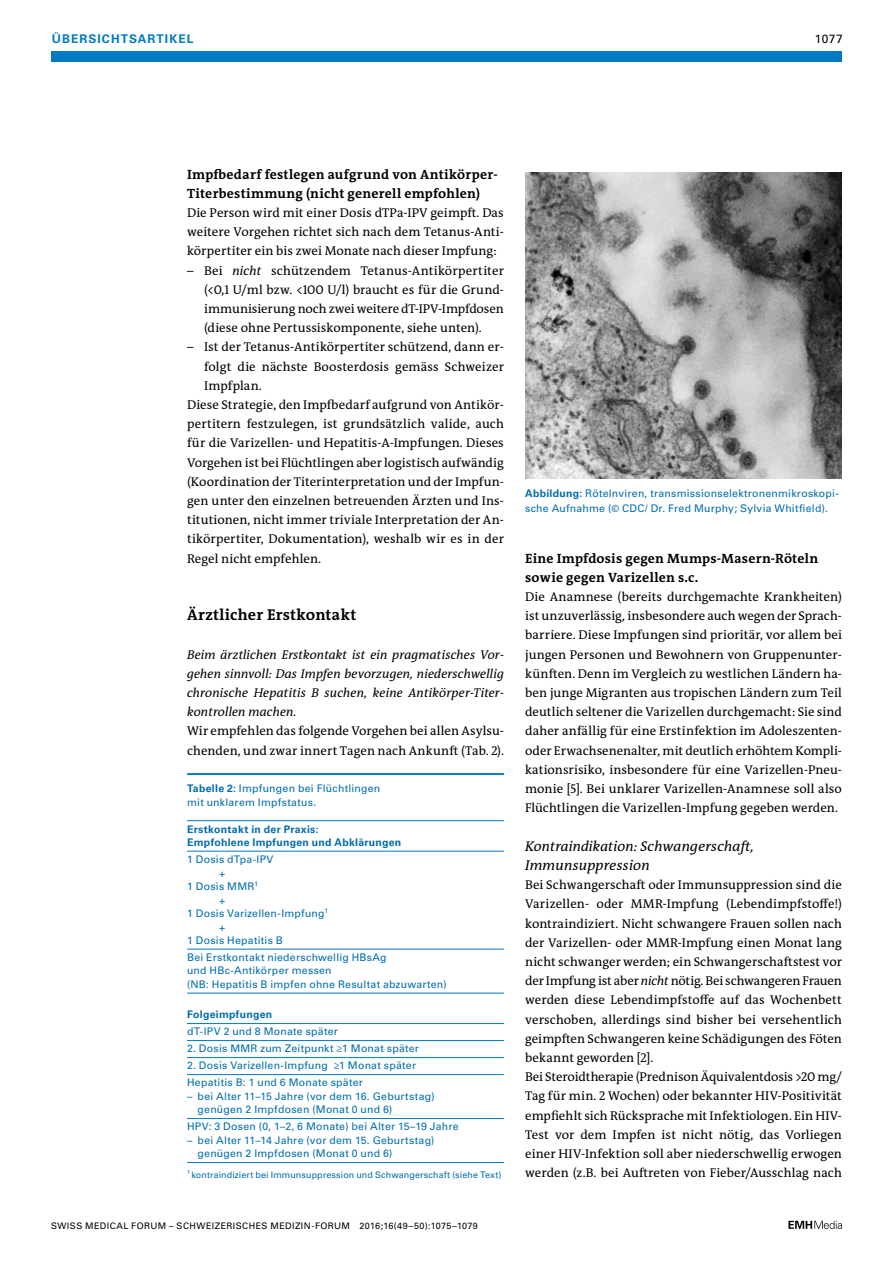
<style>
.page{position:relative;width:893px;height:1263px;background:#fff}
.page>*{position:absolute;margin:0;border:0;box-sizing:border-box;transform-origin:0 0}
.t1{font:700 15.75px "The Antiqua B W7";letter-spacing:.02em;color:#000}
.t2{font:italic 14.25px/19.2px "The Antiqua B W5 Plain";letter-spacing:.01em;color:#000}
.t3{font:700 13.5px/19.2px "The Antiqua B W7";letter-spacing:.02em;color:#000}
.t4{font:12.75px/19.2px "The Antiqua B W5 Plain";letter-spacing:.005em;color:#000;text-align:justify}
.t5{font:italic 12.75px/19.2px "The Antiqua B W5 Plain";letter-spacing:.01em;color:#000;text-align:justify}
.t6{font:700 12px "Univers LT Std";color:#007ac3}
.t7{font:12px "Univers LT Std";color:#000}
.t8{font:10.5px/13.5px "Univers LT Std";letter-spacing:.025em;color:#006dae}
.t9{font:700 10.5px/13.5px "Univers LT Std";letter-spacing:.025em;color:#006dae}
.t10{font:9px "Univers LT Std";letter-spacing:.045em;color:#000}
.t11{font:9px "Univers LT Std";letter-spacing:.005em;color:#006dae}
.s1{font-style:italic}
.s2{font-weight:700}
.s3{font-family:"The Antiqua B W5 Plain"}
</style>
<div class="page">
<div style="left:51px;top:51px;width:791px;height:11px;background:#007ac3"></div>
<svg style="left:788px;top:1221px;width:54px;height:8px"></svg>
<hr style="left:187px;top:773px;width:317px;height:2px;background:#007ac3">
<hr style="left:187px;top:820px;width:317px;height:1px;background:#007ac3">
<hr style="left:187px;top:851px;width:317px;height:1px;background:#007ac3">
<hr style="left:187px;top:949px;width:317px;height:1px;background:#007ac3">
<hr style="left:187px;top:993px;width:317px;height:1px;background:#007ac3">
<hr style="left:187px;top:1023px;width:317px;height:1px;background:#007ac3">
<hr style="left:187px;top:1040px;width:317px;height:1px;background:#007ac3">
<hr style="left:187px;top:1057px;width:317px;height:1px;background:#007ac3">
<hr style="left:187px;top:1074px;width:317px;height:1px;background:#007ac3">
<hr style="left:187px;top:1118px;width:317px;height:1px;background:#007ac3">
<hr style="left:187px;top:1162px;width:317px;height:1px;background:#007ac3">
<img style="left:525px;top:172px;width:317px;height:306px">
<p class="t6" style="left:52px;top:31px;width:20px">Übersichtsartikel</p>
<p class="t7" style="left:815px;top:31px;width:29px">1077</p>
<p class="t3" style="left:187px;top:165px;width:312px">Impfbedarf festlegen aufgrund von Antikörper-<br>Titerbestimmung (nicht generell empfohlen)</p>
<p class="t4" style="left:187px;top:203px;width:318px">Die Person wird mit einer Dosis dTPa-IPV geimpft. Das weitere Vorgehen richtet sich nach dem Tetanus-Anti&shy;körpertiter ein bis zwei Monate nach dieser Impfung:</p>
<p class="t4" style="left:204px;top:261px;width:301px;text-indent:-17px">– Bei <span class="s1">nicht</span> schützendem Tetanus-Antikörpertiter (&lt;0,1 U/ml bzw. &lt;100 U/l) braucht es für die Grund&shy;immunisierung noch zwei weitere dT-IPV-Impfdosen (diese ohne Pertussiskomponente, siehe unten).</p>
<p class="t4" style="left:187px;top:338px;width:318px">– Ist der Tetanus-Antikörpertiter schützend, dann er-</p>
<p class="t4" style="left:204px;top:357px;width:301px">folgt die nächste Boosterdosis gemäss Schweizer</p>
<p class="t4" style="left:204px;top:376px;width:59px">Impfplan.</p>
<p class="t4" style="left:187px;top:395px;width:318px">Diese Strategie, den Impfbedarf aufgrund von Antikör-</p>
<p class="t4" style="left:187px;top:414px;width:318px">pertitern festzulegen, ist grundsätzlich valide, auch</p>
<p class="t4" style="left:187px;top:434px;width:318px">für die Varizellen- und Hepatitis-A-Impfungen. Dieses</p>
<p class="t4" style="left:187px;top:453px;width:318px">Vorgehen ist bei Flüchtlingen aber logistisch aufwändig</p>
<p class="t4" style="left:187px;top:472px;width:318px">(Koordination der Titerinterpretation und der Impfun-</p>
<p class="t4" style="left:187px;top:491px;width:318px">gen unter den einzelnen betreuenden Ärzten und Ins-</p>
<p class="t4" style="left:187px;top:510px;width:318px">titutionen, nicht immer triviale Interpretation der An-</p>
<p class="t4" style="left:187px;top:530px;width:318px">tikörpertiter, Dokumentation), weshalb wir es in der</p>
<p class="t4" style="left:187px;top:549px;width:136px">Regel nicht empfehlen.</p>
<p class="t1" style="left:187px;top:605px;width:171px">Ärztlicher Erstkontakt</p>
<p class="t5" style="left:187px;top:645px;width:318px">Beim ärztlichen Erstkontakt ist ein pragmatisches Vor&shy;gehen sinnvoll: Das Impfen bevorzugen, niederschwellig chronische Hepatitis B suchen, keine Antikörper-Titer&shy;kontrollen machen.</p>
<p class="t4" style="left:187px;top:722px;width:318px">Wir empfehlen das folgende Vorgehen bei allen Asylsu&shy;chenden, und zwar innert Tagen nach Ankunft (Tab. 2).</p>
<p class="t8" style="left:187px;top:782px;width:195px"><span class="s2">Tabelle 2:</span> Impfungen bei Flüchtlingen mit unklarem Impfstatus.</p>
<p class="t9" style="left:187px;top:822px;width:216px">Erstkontakt in der Praxis:<br>Empfohlene Impfungen und Abklärungen</p>
<p class="t8" style="left:187px;top:853px;width:88px">1 Dosis dTpa-IPV</p>
<p class="t8" style="left:219px;top:866px;width:8px">+</p>
<p class="t8" style="left:187px;top:880px;width:72px">1 Dosis MMR<sup>1</sup></p>
<p class="t8" style="left:219px;top:893px;width:8px">+</p>
<p class="t8" style="left:187px;top:907px;width:143px">1 Dosis Varizellen-Impfung<sup>1</sup></p>
<p class="t8" style="left:219px;top:920px;width:8px">+</p>
<p class="t8" style="left:187px;top:934px;width:97px">1 Dosis Hepatitis B</p>
<p class="t8" style="left:187px;top:950px;width:261px">Bei Erstkontakt niederschwellig HBsAg<br>und HBc-Antikörper messen<br>(NB: Hepatitis B impfen ohne Resultat abzuwarten)</p>
<p class="t9" style="left:187px;top:1008px;width:87px">Folgeimpfungen</p>
<p class="t8" style="left:187px;top:1025px;width:152px">dT-IPV 2 und 8 Monate später</p>
<p class="t8" style="left:187px;top:1042px;width:233px">2. Dosis MMR zum Zeitpunkt ≥1 Monat später</p>
<p class="t8" style="left:187px;top:1057px;width:230px;line-height:17px">2. Dosis Varizellen-Impfung ≥1 Monat später<br>Hepatitis B: 1 und 6 Monate später</p>
<p class="t8" style="left:198px;top:1089px;width:238px;text-indent:-10px">– bei Alter 11–15 Jahre (vor dem 16. Geburtstag) genügen 2 Impfdosen (Monat 0 und 6)</p>
<p class="t8" style="left:187px;top:1120px;width:273px">HPV: 3 Dosen (0, 1–2, 6 Monate) bei Alter 15–19 Jahre</p>
<p class="t8" style="left:198px;top:1133px;width:238px;text-indent:-10px">– bei Alter 11–14 Jahre (vor dem 15. Geburtstag) genügen 2 Impfdosen (Monat 0 und 6)</p>
<p class="t11" style="left:187px;top:1169px;width:316px"><sup>1</sup> kontraindiziert bei Immunsuppression und Schwangerschaft (siehe Text)</p>
<p class="t10" style="left:51px;top:1220px;width:428px">SWISS MEDICAL FORUM – SCHWEIZERISCHES MEDIZIN-FORUM 2016;16(49–50):1075–1079</p>
<p class="t8" style="left:525px;top:485px;width:315px;line-height:15.8px"><span class="s2">Abbildung:</span> Rötelnviren, transmissionselektronenmikroskopi&shy;sche Aufnahme (<span class="s3">©</span> CDC/ Dr. Fred Murphy; Sylvia Whitfield).</p>
<p class="t3" style="left:525px;top:549px;width:295px">Eine Impfdosis gegen Mumps-Masern-Röteln sowie gegen Varizellen s.c.</p>
<p class="t4" style="left:525px;top:587px;width:318px">Die Anamnese (bereits durchgemachte Krankheiten) ist unzuverlässig, insbesondere auch wegen der Sprach&shy;barriere. Diese Impfungen sind prioritär, vor allem bei jungen Personen und Bewohnern von Gruppenunter&shy;künften. Denn im Vergleich zu westlichen Ländern ha&shy;ben junge Migranten aus tropischen Ländern zum Teil deutlich seltener die Varizellen durchgemacht: Sie sind daher anfällig für eine Erstinfektion im Adoleszenten&shy;oder Erwachsenenalter, mit deutlich erhöhtem Kompli&shy;kationsrisiko, insbesondere für eine Varizellen-Pneu&shy;monie [5]. Bei unklarer Varizellen-Anamnese soll also Flüchtlingen die Varizellen-Impfung gegeben werden.</p>
<p class="t2" style="left:525px;top:836px;width:230px">Kontraindikation: Schwangerschaft,<br>Immunsuppression</p>
<p class="t4" style="left:525px;top:875px;width:318px;text-align:left">Bei Schwangerschaft oder Immunsuppression sind die Varizellen- oder MMR-Impfung (Lebendimpfstoffe!) kontraindiziert. Nicht schwangere Frauen sollen nach der Varizellen- oder MMR-Impfung einen Monat lang nicht schwanger werden; ein Schwangerschaftstest vor der Impfung ist aber <span class="s1">nicht</span> nötig. Bei schwangeren Frauen werden diese Lebendimpfstoffe auf das Wochenbett verschoben, allerdings sind bisher bei versehentlich geimpften Schwangeren keine Schädigungen des Föten bekannt geworden [2].<br>Bei Steroidtherapie (Prednison Äquivalentdosis &gt;20 mg/ Tag für min. 2 Wochen) oder bekannter HIV-Positivität empfiehlt sich Rücksprache mit Infektiologen. Ein HIV-Test vor dem Impfen ist nicht nötig, das Vorliegen einer HIV-Infektion soll aber niederschwellig erwogen werden (z.B. bei Auftreten von Fieber/Ausschlag nach</p>
</div>
